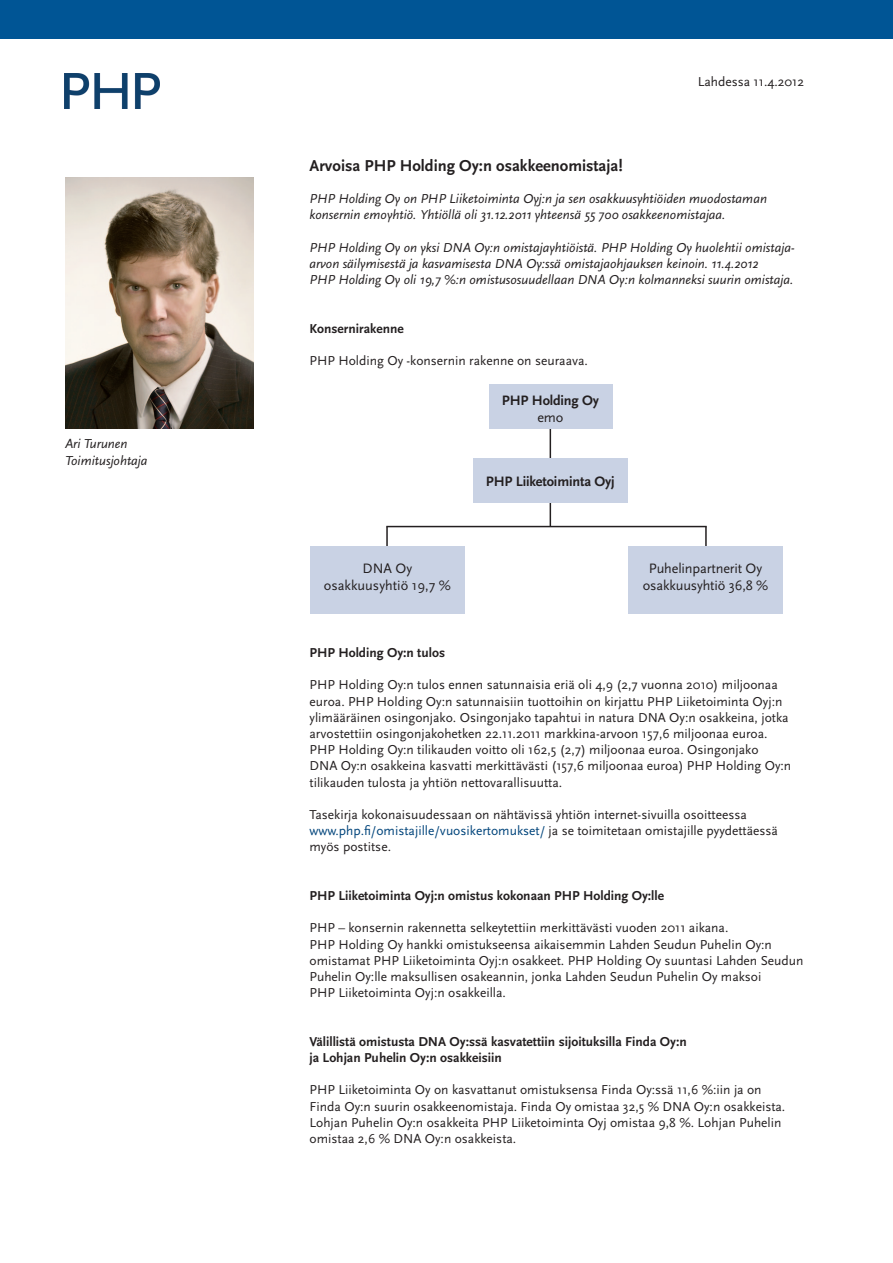
<style>
.page{position:relative;width:893px;height:1263px;background:#fff}
.page>*{position:absolute;margin:0;border:0;box-sizing:border-box;transform-origin:0 0}
.t1{font:700 16.5px "Scala Sans OT";color:#231f20}
.t2{font:14.25px/17.1px "Scala Sans OT";letter-spacing:-.01em;color:#231f20;text-align:center}
.t3{font:700 14.25px "Scala Sans OT";letter-spacing:-.01em;color:#231f20}
.t4{font:13.5px/16.2px "Scala Sans OT";color:#231f20}
.t5{font:italic 13.5px/16.2px "Scala Sans OT";color:#231f20}
.t6{font:700 13.5px/16.2px "Scala Sans OT";color:#231f20}
.s1{color:#00447b}
</style>
<div class="page">
<div style="left:0;top:0;width:893px;height:39px;background:#005595"></div>
<img style="left:64px;top:74px;width:96px;height:35px">
<hr style="left:550px;top:390px;width:1px;height:136px;background:#231f20">
<div style="left:489px;top:385px;width:123px;height:44px;background:#c9d2e4"></div>
<div style="left:473px;top:459px;width:155px;height:44px;background:#c9d2e4"></div>
<hr style="left:386px;top:526px;width:321px;height:1px;background:#231f20">
<hr style="left:705px;top:527px;width:2px;height:28px;background:#231f20">
<hr style="left:386px;top:527px;width:2px;height:30px;background:#231f20">
<div style="left:310px;top:546px;width:154px;height:67px;background:#c9d2e4"></div>
<div style="left:628px;top:546px;width:155px;height:67px;background:#c9d2e4"></div>
<img style="left:66px;top:177px;width:188px;height:251px">
<p class="t5" style="left:65px;top:436px;width:84px">Ari Turunen<br>Toimitusjohtaja</p>
<p class="t4" style="left:698px;top:74px;width:108px">Lahdessa 11.4.2012</p>
<p class="t1" style="left:310px;top:156px;width:315px">Arvoisa PHP Holding Oy:n osakkeenomistaja!</p>
<p class="t5" style="left:310px;top:191px;width:459px">PHP Holding Oy on PHP Liiketoiminta Oyj:n ja sen osakkuusyhtiöiden muodostaman konsernin emoyhtiö. Yhtiöllä oli 31.12.2011 yhteensä 55 700 osakkeenomistajaa.</p>
<p class="t5" style="left:310px;top:239px;width:487px">PHP Holding Oy on yksi DNA Oy:n omistajayhtiöistä. PHP Holding Oy huolehtii omistaja&shy;arvon säilymisestä ja kasvamisesta DNA Oy:ssä omistajaohjauksen keinoin. 11.4.2012<br>PHP Holding Oy oli 19,7 %:n omistusosuudellaan DNA Oy:n kolmanneksi suurin omistaja.</p>
<p class="t6" style="left:310px;top:320px;width:96px">Konsernirakenne</p>
<p class="t4" style="left:310px;top:353px;width:280px">PHP Holding Oy -konsernin rakenne on seuraava.</p>
<p class="t3" style="left:502px;top:391px;width:98px">PHP Holding Oy</p>
<p class="t2" style="left:537px;top:408px;width:28px">emo</p>
<p class="t3" style="left:486px;top:473px;width:130px">PHP Liiketoiminta Oyj</p>
<p class="t2" style="left:324px;top:560px;width:129px">DNA Oy osakkuusyhtiö 19,7 %</p>
<p class="t2" style="left:643px;top:560px;width:127px">Puhelinpartnerit Oy osakkuusyhtiö 36,8 %</p>
<p class="t6" style="left:310px;top:644px;width:137px">PHP Holding Oy:n tulos</p>
<p class="t4" style="left:310px;top:677px;width:483px">PHP Holding Oy:n tulos ennen satunnaisia eriä oli 4,9 (2,7 vuonna 2010) miljoonaa euroa. PHP Holding Oy:n satunnaisiin tuottoihin on kirjattu PHP Liiketoiminta Oyj:n ylimääräinen osingonjako. Osingonjako tapahtui in natura DNA Oy:n osakkeina, jotka arvostettiin osingonjakohetken 22.11.2011 markkina-arvoon 157,6 miljoonaa euroa.<br>PHP Holding Oy:n tilikauden voitto oli 162,5 (2,7) miljoonaa euroa. Osingonjako<br>DNA Oy:n osakkeina kasvatti merkittävästi (157,6 miljoonaa euroa) PHP Holding Oy:n tilikauden tulosta ja yhtiön nettovarallisuutta.</p>
<p class="t4" style="left:310px;top:806px;width:470px">Tasekirja kokonaisuudessaan on nähtävissä yhtiön internet-sivuilla osoitteessa <span class="s1">www.php.fi/omistajille/vuosikertomukset/</span> ja se toimitetaan omistajille pyydettäessä myös postitse.</p>
<p class="t6" style="left:310px;top:887px;width:356px">PHP Liiketoiminta Oyj:n omistus kokonaan PHP Holding Oy:lle</p>
<p class="t4" style="left:310px;top:920px;width:495px">PHP – konsernin rakennetta selkeytettiin merkittävästi vuoden 2011 aikana.<br>PHP Holding Oy hankki omistukseensa aikaisemmin Lahden Seudun Puhelin Oy:n omistamat PHP Liiketoiminta Oyj:n osakkeet. PHP Holding Oy suuntasi Lahden Seudun Puhelin Oy:lle maksullisen osakeannin, jonka Lahden Seudun Puhelin Oy maksoi<br>PHP Liiketoiminta Oyj:n osakkeilla.</p>
<p class="t6" style="left:310px;top:1033px;width:379px">Välillistä omistusta DNA Oy:ssä kasvatettiin sijoituksilla Finda Oy:n ja Lohjan Puhelin Oy:n osakkeisiin</p>
<p class="t4" style="left:310px;top:1082px;width:477px">PHP Liiketoiminta Oy on kasvattanut omistuksensa Finda Oy:ssä 11,6 %:iin ja on Finda Oy:n suurin osakkeenomistaja. Finda Oy omistaa 32,5 % DNA Oy:n osakkeista.<br>Lohjan Puhelin Oy:n osakkeita PHP Liiketoiminta Oyj omistaa 9,8 %. Lohjan Puhelin omistaa 2,6 % DNA Oy:n osakkeista.</p>
</div>
